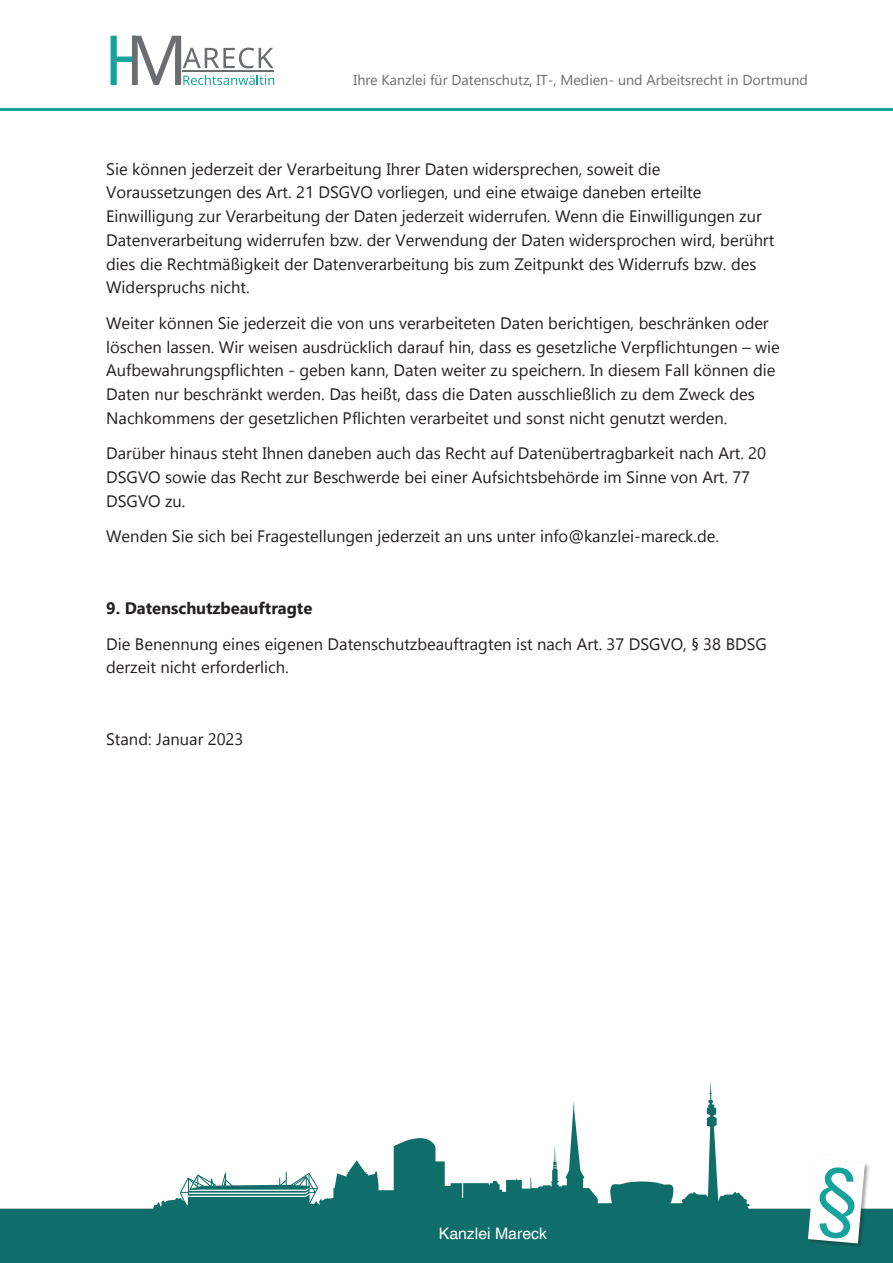
<style>
.page{position:relative;width:893px;height:1263px;background:#fff}
.page>*{position:absolute;margin:0;border:0;box-sizing:border-box;transform-origin:0 0}
.t1{font:16.5px/23.7px "Gadugi";color:#231f20}
.t2{font:700 16.5px "Gadugi";color:#231f20}
.t3{font:15.75px "Helvetica";color:#fff}
.t4{font:14.25px "Gadugi";color:#6c6d70}
</style>
<div class="page">
<svg style="left:0;top:1081px;width:893px;height:182px"></svg>
<svg style="left:553px;top:1164px;width:3px;height:5px"></svg>
<svg style="left:180px;top:1168px;width:139px;height:41px"></svg>
<div style="left:807px;top:1158px;width:63px;height:90px;background:#231f20;opacity:.4"></div>
<svg style="left:111px;top:36px;width:163px;height:49px"></svg>
<hr style="left:182px;top:70px;width:92px;height:2px;background:#6c6d70">
<hr style="left:0;top:108px;width:893px;height:3px;background:#16a29d">
<svg style="left:808px;top:1159px;width:57px;height:84px"></svg>
<p class="t4" style="left:354px;top:71px;width:456px">Ihre Kanzlei für Datenschutz, IT-, Medien- und Arbeitsrecht in Dortmund</p>
<p class="t1" style="left:106px;top:157px;width:670px">Sie können jederzeit der Verarbeitung Ihrer Daten widersprechen, soweit die Voraussetzungen des Art. 21 DSGVO vorliegen, und eine etwaige daneben erteilte Einwilligung zur Verarbeitung der Daten jederzeit widerrufen. Wenn die Einwilligungen zur Datenverarbeitung widerrufen bzw. der Verwendung der Daten widersprochen wird, berührt dies die Rechtmäßigkeit der Datenverarbeitung bis zum Zeitpunkt des Widerrufs bzw. des Widerspruchs nicht.</p>
<p class="t1" style="left:106px;top:311px;width:675px">Weiter können Sie jederzeit die von uns verarbeiteten Daten berichtigen, beschränken oder löschen lassen. Wir weisen ausdrücklich darauf hin, dass es gesetzliche Verpflichtungen – wie Aufbewahrungspflichten - geben kann, Daten weiter zu speichern. In diesem Fall können die Daten nur beschränkt werden. Das heißt, dass die Daten ausschließlich zu dem Zweck des Nachkommens der gesetzlichen Pflichten verarbeitet und sonst nicht genutzt werden.</p>
<p class="t1" style="left:106px;top:441px;width:661px">Darüber hinaus steht Ihnen daneben auch das Recht auf Datenübertragbarkeit nach Art. 20<br>DSGVO sowie das Recht zur Beschwerde bei einer Aufsichtsbehörde im Sinne von Art. 77<br>DSGVO zu.</p>
<p class="t1" style="left:106px;top:525px;width:614px">Wenden Sie sich bei Fragestellungen jederzeit an uns unter info@kanzlei-mareck.de.</p>
<p class="t2" style="left:106px;top:598px;width:208px">9. Datenschutzbeauftragte</p>
<p class="t1" style="left:106px;top:632px;width:662px">Die Benennung eines eigenen Datenschutzbeauftragten ist nach Art. 37 DSGVO, § 38 BDSG derzeit nicht erforderlich.</p>
<p class="t1" style="left:106px;top:727px;width:139px">Stand: Januar 2023</p>
<p class="t3" style="left:439px;top:1221px;width:110px">Kanzlei Mareck</p>
</div>
